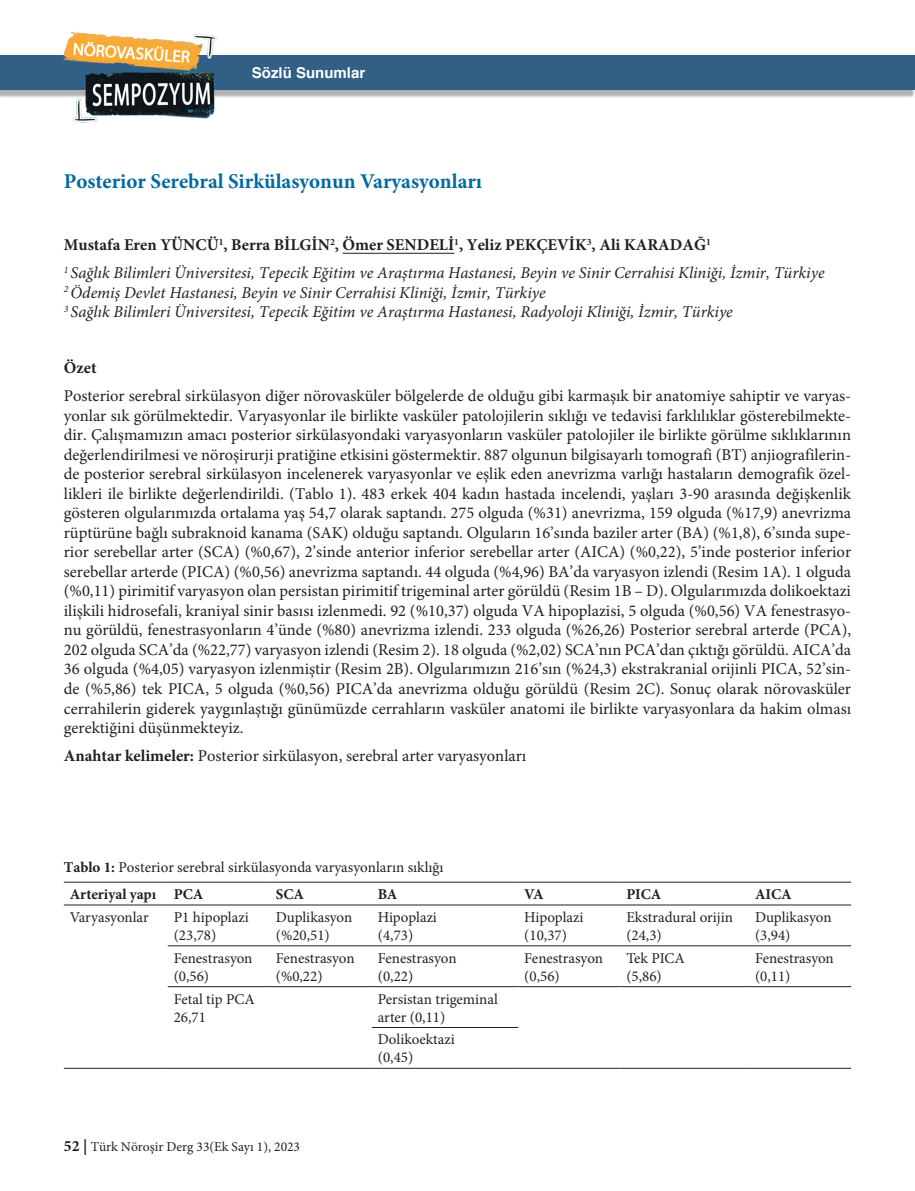
<style>
.page{position:relative;width:915px;height:1191px;background:#fff}
.page>*{position:absolute;margin:0;border:0;box-sizing:border-box;transform-origin:0 0}
.t1{font:700 21px "Minion Pro";color:#0168a1}
.t2{font:16.5px/19.5px "Minion Pro";color:#231f20;text-align:justify}
.t3{font:italic 16.5px/28px "Minion Pro";color:#231f20}
.t4{font:700 16.5px "Minion Pro";color:#231f20}
.t5{font:15px/18px "Minion Pro";color:#231f20}
.t6{font:700 15px "Minion Pro";letter-spacing:-.005em;color:#231f20}
.t7{font:700 15px "Helvetica";color:#fff}
.t8{font:13.5px "Minion Pro";color:#231f20}
.s1{font-weight:700;font-style:normal}
.s2{font-weight:700}
.s3{font-weight:700;font-size:15.75px}
</style>
<div class="page">
<hr style="left:914px;top:56px;width:1px;height:42px;background:#231f20;opacity:.35">
<hr style="left:914px;top:56px;width:1px;height:34px;background:#315f86">
<div style="left:0;top:56px;width:914px;height:42px;background:#231f20;opacity:.35"></div>
<div style="left:0;top:56px;width:914px;height:34px;background:#315f86"></div>
<img style="left:59px;top:31px;width:166px;height:92px">
<hr style="left:342px;top:253px;width:112px;height:1px;background:#231f20">
<hr style="left:168px;top:945px;width:102px;height:1px;background:#231f20">
<hr style="left:270px;top:945px;width:102px;height:1px;background:#231f20">
<hr style="left:372px;top:945px;width:146px;height:1px;background:#231f20">
<hr style="left:518px;top:945px;width:102px;height:1px;background:#231f20">
<hr style="left:620px;top:945px;width:128px;height:1px;background:#231f20">
<hr style="left:748px;top:945px;width:102px;height:1px;background:#231f20">
<hr style="left:168px;top:986px;width:102px;height:1px;background:#231f20">
<hr style="left:270px;top:986px;width:102px;height:1px;background:#231f20">
<hr style="left:372px;top:986px;width:146px;height:1px;background:#231f20">
<hr style="left:518px;top:986px;width:102px;height:1px;background:#231f20">
<hr style="left:620px;top:986px;width:128px;height:1px;background:#231f20">
<hr style="left:748px;top:986px;width:102px;height:1px;background:#231f20">
<hr style="left:372px;top:1027px;width:146px;height:1px;background:#231f20">
<hr style="left:64px;top:1068px;width:104px;height:1px;background:#231f20">
<hr style="left:168px;top:1068px;width:102px;height:1px;background:#231f20">
<hr style="left:270px;top:1068px;width:102px;height:1px;background:#231f20">
<hr style="left:518px;top:1068px;width:102px;height:1px;background:#231f20">
<hr style="left:620px;top:1068px;width:128px;height:1px;background:#231f20">
<hr style="left:748px;top:1068px;width:102px;height:1px;background:#231f20">
<hr style="left:372px;top:1068px;width:146px;height:1px;background:#231f20">
<hr style="left:64px;top:881px;width:104px;height:1px;background:#231f20">
<hr style="left:168px;top:881px;width:102px;height:1px;background:#231f20">
<hr style="left:270px;top:881px;width:102px;height:1px;background:#231f20">
<hr style="left:372px;top:881px;width:146px;height:1px;background:#231f20">
<hr style="left:518px;top:881px;width:102px;height:1px;background:#231f20">
<hr style="left:620px;top:881px;width:128px;height:1px;background:#231f20">
<hr style="left:748px;top:881px;width:102px;height:1px;background:#231f20">
<hr style="left:64px;top:904px;width:104px;height:1px;background:#231f20">
<hr style="left:168px;top:904px;width:102px;height:1px;background:#231f20">
<hr style="left:270px;top:904px;width:102px;height:1px;background:#231f20">
<hr style="left:372px;top:904px;width:146px;height:1px;background:#231f20">
<hr style="left:518px;top:904px;width:102px;height:1px;background:#231f20">
<hr style="left:620px;top:904px;width:128px;height:1px;background:#231f20">
<hr style="left:748px;top:904px;width:102px;height:1px;background:#231f20">
<p class="t7" style="left:252px;top:61px;width:115px">Sözlü Sunumlar</p>
<p class="t1" style="left:64px;top:167px;width:419px">Posterior Serebral Sirkülasyonun Varyasyonları</p>
<p class="t3" style="left:64px;top:231px;width:762px"><span class="s1">Mustafa Eren YÜNCÜ</span><sup>1</sup><span class="s1">, Berra BİLGİN</span><sup>2</sup><span class="s1">, Ömer SENDELİ</span><sup>1</sup><span class="s1">, Yeliz PEKÇEVİK</span><sup>3</sup><span class="s1">, Ali KARADAĞ</span><sup>1<br></sup><sup>1</sup> Sağlık Bilimleri Üniversitesi, Tepecik Eğitim ve Araştırma Hastanesi, Beyin ve Sinir Cerrahisi Kliniği, İzmir, Türkiye</p>
<p class="t3" style="left:64px;top:283px;width:670px;line-height:19.5px"><sup>2</sup> Ödemiş Devlet Hastanesi, Beyin ve Sinir Cerrahisi Kliniği, İzmir, Türkiye<br><sup>3</sup> Sağlık Bilimleri Üniversitesi, Tepecik Eğitim ve Araştırma Hastanesi, Radyoloji Kliniği, İzmir, Türkiye</p>
<p class="t4" style="left:64px;top:356px;width:34px">Özet</p>
<p class="t2" style="left:64px;top:386px;width:788px">Posterior serebral sirkülasyon diğer nörovasküler bölgelerde de olduğu gibi karmaşık bir anatomiye sahiptir ve varyas&shy;yonlar sık görülmektedir. Varyasyonlar ile birlikte vasküler patolojilerin sıklığı ve tedavisi farklılıklar gösterebilmekte&shy;dir. Çalışmamızın amacı posterior sirkülasyondaki varyasyonların vasküler patolojiler ile birlikte görülme sıklıklarının değerlendirilmesi ve nöroşirurji pratiğine etkisini göstermektir. 887 olgunun bilgisayarlı tomografi (BT) anjiografilerin&shy;de posterior serebral sirkülasyon incelenerek varyasyonlar ve eşlik eden anevrizma varlığı hastaların demografik özel&shy;likleri ile birlikte değerlendirildi. (Tablo 1). 483 erkek 404 kadın hastada incelendi, yaşları 3-90 arasında değişkenlik gösteren olgularımızda ortalama yaş 54,7 olarak saptandı. 275 olguda (%31) anevrizma, 159 olguda (%17,9) anevrizma rüptürüne bağlı subraknoid kanama (SAK) olduğu saptandı. Olguların 16’sında baziler arter (BA) (%1,8), 6’sında supe&shy;rior serebellar arter (SCA) (%0,67), 2’sinde anterior inferior serebellar arter (AICA) (%0,22), 5’inde posterior inferior serebellar arterde (PICA) (%0,56) anevrizma saptandı. 44 olguda (%4,96) BA’da varyasyon izlendi (Resim 1A). 1 olguda (%0,11) pirimitif varyasyon olan persistan pirimitif trigeminal arter görüldü (Resim 1B – D). Olgularımızda dolikoektazi ilişkili hidrosefali, kraniyal sinir basısı izlenmedi. 92 (%10,37) olguda VA hipoplazisi, 5 olguda (%0,56) VA fenestrasyo&shy;nu görüldü, fenestrasyonların 4’ünde (%80) anevrizma izlendi. 233 olguda (%26,26) Posterior serebral arterde (PCA), 202 olguda SCA’da (%22,77) varyasyon izlendi (Resim 2). 18 olguda (%2,02) SCA’nın PCA’dan çıktığı görüldü. AICA’da 36 olguda (%4,05) varyasyon izlenmiştir (Resim 2B). Olgularımızın 216’sın (%24,3) ekstrakranial orijinli PICA, 52’sin&shy;de (%5,86) tek PICA, 5 olguda (%0,56) PICA’da anevrizma olduğu görüldü (Resim 2C). Sonuç olarak nörovasküler cerrahilerin giderek yaygınlaştığı günümüzde cerrahların vasküler anatomi ile birlikte varyasyonlara da hakim olması gerektiğini düşünmekteyiz.</p>
<p class="t2" style="left:64px;top:746px;width:464px"><span class="s2">Anahtar kelimeler:</span> Posterior sirkülasyon, serebral arter varyasyonları</p>
<p class="t5" style="left:70px;top:853px;width:375px;line-height:27.5px;text-indent:-6px"><span class="s2">Tablo 1:</span> Posterior serebral sirkülasyonda varyasyonların sıklığı<br><span class="s2">Arteriyal yapı PCA</span></p>
<p class="t6" style="left:276px;top:883px;width:30px">SCA</p>
<p class="t6" style="left:378px;top:883px;width:21px">BA</p>
<p class="t6" style="left:524px;top:883px;width:21px">VA</p>
<p class="t6" style="left:626px;top:883px;width:37px">PICA</p>
<p class="t6" style="left:754px;top:883px;width:38px">AICA</p>
<p class="t5" style="left:70px;top:908px;width:80px">Varyasyonlar</p>
<p class="t5" style="left:174px;top:908px;width:76px">P1 hipoplazi (23,78)</p>
<p class="t5" style="left:276px;top:908px;width:78px">Duplikasyon (%20,51)</p>
<p class="t5" style="left:378px;top:908px;width:61px">Hipoplazi (4,73)</p>
<p class="t5" style="left:524px;top:908px;width:61px">Hipoplazi (10,37)</p>
<p class="t5" style="left:626px;top:908px;width:108px">Ekstradural orijin (24,3)</p>
<p class="t5" style="left:754px;top:908px;width:78px">Duplikasyon (3,94)</p>
<p class="t5" style="left:174px;top:949px;width:80px">Fenestrasyon (0,56)</p>
<p class="t5" style="left:276px;top:949px;width:80px">Fenestrasyon (%0,22)</p>
<p class="t5" style="left:378px;top:949px;width:80px">Fenestrasyon (0,22)</p>
<p class="t5" style="left:524px;top:949px;width:80px">Fenestrasyon (0,56)</p>
<p class="t5" style="left:626px;top:949px;width:60px">Tek PICA (5,86)</p>
<p class="t5" style="left:754px;top:949px;width:80px">Fenestrasyon (0,11)</p>
<p class="t5" style="left:174px;top:989px;width:83px">Fetal tip PCA<br>26,71</p>
<p class="t5" style="left:378px;top:989px;width:121px">Persistan trigeminal arter (0,11)</p>
<p class="t5" style="left:378px;top:1030px;width:78px">Dolikoektazi (0,45)</p>
<p class="t8" style="left:64px;top:1138px;width:238px"><span class="s3">52 |</span> Türk Nöroşir Derg 33(Ek Sayı 1), 2023</p>
</div>
